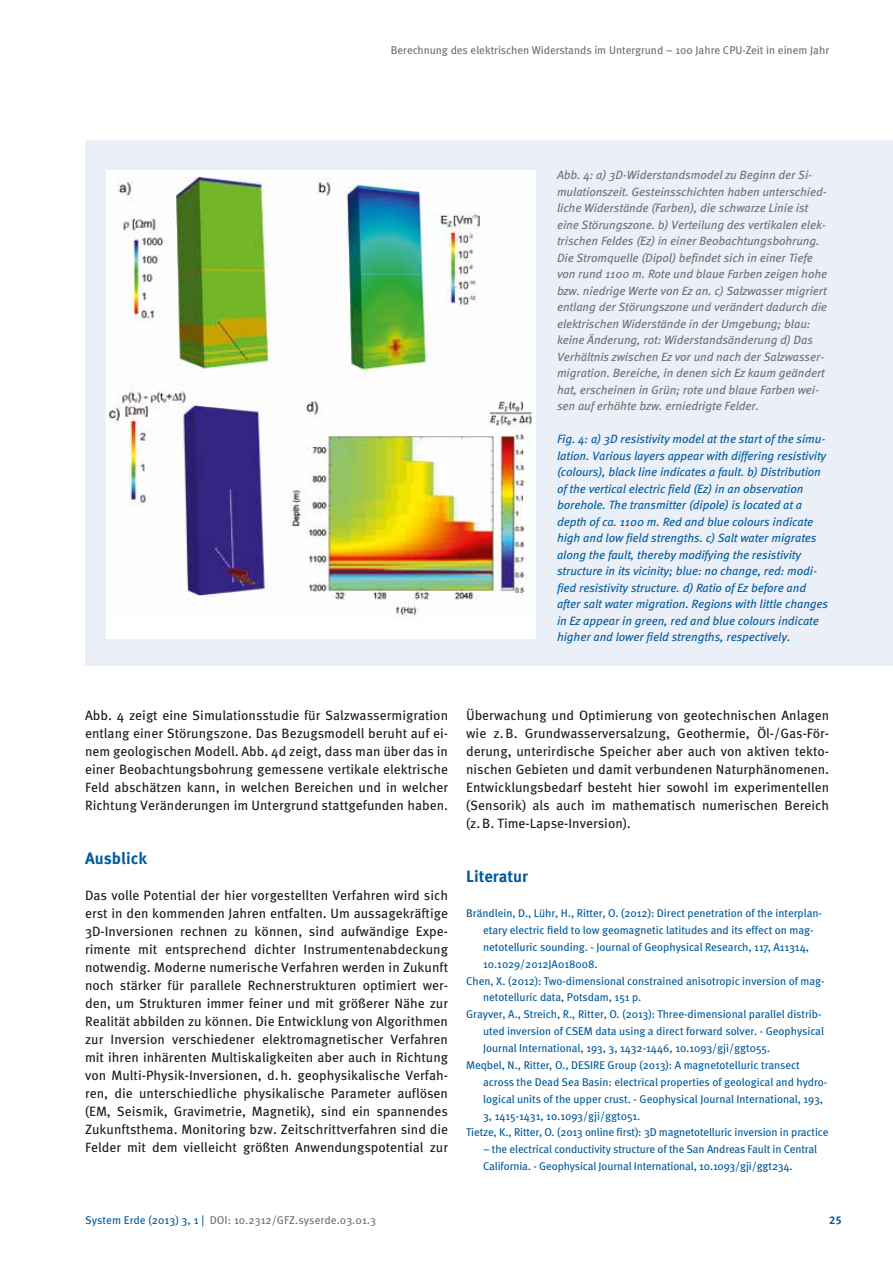
<style>
.page{position:relative;width:893px;height:1263px;background:#fff}
.page>*{position:absolute;margin:0;border:0;box-sizing:border-box;transform-origin:0 0}
.t1{font:700 16.5px "Meta Pro";color:#005a9c}
.t2{font:13.5px/18px "Meta Pro";color:#1a1a18;text-align:justify}
.t3{font:italic 12px/16.5px "Meta Pro";letter-spacing:-.01em;color:#6f6f6e}
.t4{font:italic 12px/16.5px "Meta Pro";letter-spacing:-.01em;color:#005a9c}
.t5{font:11.25px/16.8px "Meta";color:#005a9c}
.t6{font:11.25px "Meta";color:#6f6f6e}
.t7{font:11.25px "Meta Pro";color:#6f6f6e}
.t8{font:700 11.25px "Meta Pro";color:#005a9c}
.s1{color:#005a9c}
</style>
<div class="page">
<div style="left:85px;top:140px;width:808px;height:526px;background:#ebeff8"></div>
<div style="left:106px;top:170px;width:430px;height:469px;background:#fff"></div>
<img style="left:109px;top:178px;width:423px;height:440px">
<p class="t6" style="left:391px;top:43px;width:440px">Berechnung des elektrischen Widerstands im Untergrund – 100 Jahre CPU-Zeit in einem Jahr</p>
<p class="t3" style="left:557px;top:167px;width:272px">Abb. 4: a) 3D-Widerstandsmodel zu Beginn der Si&shy;mulationszeit. Gesteinsschichten haben unterschied&shy;liche Widerstände (Farben), die schwarze Linie ist eine Störungszone. b) Verteilung des vertikalen elek&shy;trischen Feldes (Ez) in einer Beobachtungsbohrung.<br>Die Stromquelle (Dipol) befindet sich in einer Tiefe von rund 1100 m. Rote und blaue Farben zeigen hohe bzw. niedrige Werte von Ez an. c) Salzwasser migriert entlang der Störungszone und verändert dadurch die elektrischen Widerstände in der Umgebung; blau: keine Änderung, rot: Widerstandsänderung d) Das Verhältnis zwischen Ez vor und nach der Salzwasser&shy;migration. Bereiche, in denen sich Ez kaum geändert hat, erscheinen in Grün; rote und blaue Farben wei&shy;sen auf erhöhte bzw. erniedrigte Felder.</p>
<p class="t4" style="left:557px;top:431px;width:273px">Fig. 4: a) 3D resistivity model at the start of the simu&shy;lation. Various layers appear with differing resistivity (colours), black line indicates a fault. b) Distribution of the vertical electric field (Ez) in an observation borehole. The transmitter (dipole) is located at a depth of ca. 1100 m. Red and blue colours indicate high and low field strengths. c) Salt water migrates along the fault, thereby modifying the resistivity structure in its vicinity; blue: no change, red: modi&shy;fied resistivity structure. d) Ratio of Ez before and after salt water migration. Regions with little changes in Ez appear in green, red and blue colours indicate higher and lower field strengths, respectively.</p>
<p class="t2" style="left:85px;top:706px;width:365px">Abb. 4 zeigt eine Simulationsstudie für Salzwassermigration entlang einer Störungszone. Das Bezugsmodell beruht auf ei&shy;nem geologischen Modell. Abb. 4d zeigt, dass man über das in einer Beobachtungsbohrung gemessene vertikale elektrische Feld abschätzen kann, in welchen Bereichen und in welcher Richtung Veränderungen im Untergrund stattgefunden haben.</p>
<p class="t1" style="left:85px;top:848px;width:64px">Ausblick</p>
<p class="t2" style="left:85px;top:886px;width:365px">Das volle Potential der hier vorgestellten Verfahren wird sich erst in den kommenden Jahren entfalten. Um aussagekräftige 3D-Inversionen rechnen zu können, sind aufwändige Expe&shy;rimente mit entsprechend dichter Instrumentenabdeckung notwendig. Moderne numerische Verfahren werden in Zukunft noch stärker für parallele Rechnerstrukturen optimiert wer&shy;den, um Strukturen immer feiner und mit größerer Nähe zur Realität abbilden zu können. Die Entwicklung von Algorithmen zur Inversion verschiedener elektromagnetischer Verfahren mit ihren inhärenten Multiskaligkeiten aber auch in Richtung von Multi-Physik-Inversionen, d.h. geophysikalische Verfah&shy;ren, die unterschiedliche physikalische Parameter auflösen (EM, Seismik, Gravimetrie, Magnetik), sind ein spannendes Zukunftsthema. Monitoring bzw. Zeitschrittverfahren sind die Felder mit dem vielleicht größten Anwendungspotential zur</p>
<p class="t2" style="left:466px;top:706px;width:365px">Überwachung und Optimierung von geotechnischen Anlagen wie z.B. Grundwasserversalzung, Geothermie, Öl-/Gas-För&shy;derung, unterirdische Speicher aber auch von aktiven tekto&shy;nischen Gebieten und damit verbundenen Naturphänomenen.<br>Entwicklungsbedarf besteht hier sowohl im experimentellen (Sensorik) als auch im mathematisch numerischen Bereich (z.B. Time-Lapse-Inversion).</p>
<p class="t1" style="left:466px;top:866px;width:64px">Literatur</p>
<p class="t5" style="left:466px;top:904px;width:357px">Brändlein, D., Lühr, H., Ritter, O. (2012): Direct penetration of the interplan-</p>
<p class="t5" style="left:483px;top:921px;width:332px">etary electric field to low geomagnetic latitudes and its effect on mag-</p>
<p class="t5" style="left:483px;top:938px;width:328px">netotelluric sounding. - Journal of Geophysical Research, 117, A11314,</p>
<p class="t5" style="left:483px;top:955px;width:116px">10.1029/2012JA018008.</p>
<p class="t5" style="left:466px;top:972px;width:360px">Chen, X. (2012): Two-dimensional constrained anisotropic inversion of mag-</p>
<p class="t5" style="left:483px;top:989px;width:160px">netotelluric data, Potsdam, 151 p.</p>
<p class="t5" style="left:466px;top:1006px;width:357px">Grayver, A., Streich, R., Ritter, O. (2013): Three-dimensional parallel distrib-</p>
<p class="t5" style="left:483px;top:1022px;width:342px">uted inversion of CSEM data using a direct forward solver. - Geophysical</p>
<p class="t5" style="left:483px;top:1039px;width:289px">Journal International, 193, 3, 1432-1446, 10.1093/gji/ggt055.</p>
<p class="t5" style="left:466px;top:1056px;width:335px">Meqbel, N., Ritter, O., DESIRE Group (2013): A magnetotelluric transect</p>
<p class="t5" style="left:483px;top:1073px;width:346px">across the Dead Sea Basin: electrical properties of geological and hydro-</p>
<p class="t5" style="left:483px;top:1090px;width:342px">logical units of the upper crust. - Geophysical Journal International, 193,</p>
<p class="t5" style="left:483px;top:1107px;width:159px">3, 1415-1431, 10.1093/gji/ggt051.</p>
<p class="t5" style="left:466px;top:1124px;width:364px">Tietze, K., Ritter, O. (2013 online first): 3D magnetotelluric inversion in practice</p>
<p class="t5" style="left:483px;top:1141px;width:335px">– the electrical conductivity structure of the San Andreas Fault in Central<br>California. - Geophysical Journal International, 10.1093/gji/ggt234.</p>
<p class="t7" style="left:85px;top:1213px;width:293px"><span class="s1">System Erde (2013) 3, 1 |</span> DOI: 10.2312/GFZ.syserde.03.01.3</p>
<p class="t8" style="left:829px;top:1213px;width:14px">25</p>
</div>
